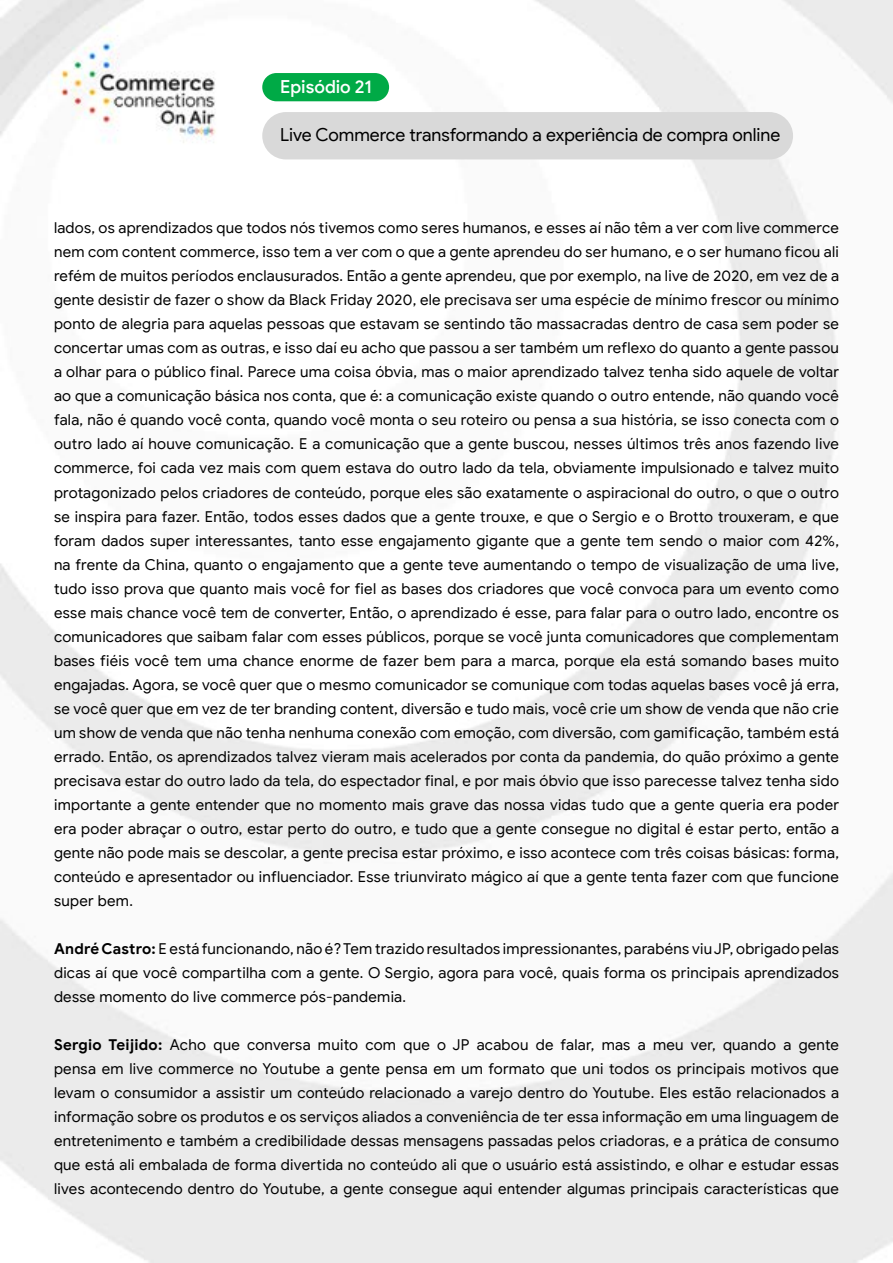
<style>
.page{position:relative;width:893px;height:1263px;background:#fff}
.page>*{position:absolute;margin:0;border:0;box-sizing:border-box;transform-origin:0 0}
.t1{font:18px "Google Sans Display";color:#000}
.t2{font:500 18px "Google Sans Display";color:#fff}
.t3{font:15px/24px "Google Sans";letter-spacing:.02em;color:#000;text-align:justify}
.s1{font-weight:700}
</style>
<div class="page">
<img style="left:0;top:0;width:893px;height:1263px">
<div style="left:262px;top:73px;width:127px;height:28px;background:#00aa46;border-radius:14px"></div>
<div style="left:262px;top:112px;width:531px;height:47px;background:#d9d9d9;border-radius:24px"></div>
<p class="t2" style="left:280px;top:76px;width:93px">Episódio 21</p>
<p class="t1" style="left:280px;top:124px;width:502px">Live Commerce transformando a experiência de compra online</p>
<p class="t3" style="left:54px;top:216px;width:787px">lados, os aprendizados que todos nós tivemos como seres humanos, e esses aí não têm a ver com live commerce nem com content commerce, isso tem a ver com o que a gente aprendeu do ser humano, e o ser humano ficou ali refém de muitos períodos enclausurados. Então a gente aprendeu, que por exemplo, na live de 2020, em vez de a gente desistir de fazer o show da Black Friday 2020, ele precisava ser uma espécie de mínimo frescor ou mínimo ponto de alegria para aquelas pessoas que estavam se sentindo tão massacradas dentro de casa sem poder se concertar umas com as outras, e isso daí eu acho que passou a ser também um reflexo do quanto a gente passou a olhar para o público final. Parece uma coisa óbvia, mas o maior aprendizado talvez tenha sido aquele de voltar ao que a comunicação básica nos conta, que é: a comunicação existe quando o outro entende, não quando você fala, não é quando você conta, quando você monta o seu roteiro ou pensa a sua história, se isso conecta com o outro lado aí houve comunicação. E a comunicação que a gente buscou, nesses últimos três anos fazendo live commerce, foi cada vez mais com quem estava do outro lado da tela, obviamente impulsionado e talvez muito protagonizado pelos criadores de conteúdo, porque eles são exatamente o aspiracional do outro, o que o outro se inspira para fazer. Então, todos esses dados que a gente trouxe, e que o Sergio e o Brotto trouxeram, e que foram dados super interessantes, tanto esse engajamento gigante que a gente tem sendo o maior com 42%, na frente da China, quanto o engajamento que a gente teve aumentando o tempo de visualização de uma live, tudo isso prova que quanto mais você for fiel as bases dos criadores que você convoca para um evento como esse mais chance você tem de converter, Então, o aprendizado é esse, para falar para o outro lado, encontre os comunicadores que saibam falar com esses públicos, porque se você junta comunicadores que complementam bases fiéis você tem uma chance enorme de fazer bem para a marca, porque ela está somando bases muito engajadas. Agora, se você quer que o mesmo comunicador se comunique com todas aquelas bases você já erra, se você quer que em vez de ter branding content, diversão e tudo mais, você crie um show de venda que não crie um show de venda que não tenha nenhuma conexão com emoção, com diversão, com gamificação, também está errado. Então, os aprendizados talvez vieram mais acelerados por conta da pandemia, do quão próximo a gente precisava estar do outro lado da tela, do espectador final, e por mais óbvio que isso parecesse talvez tenha sido importante a gente entender que no momento mais grave das nossa vidas tudo que a gente queria era poder era poder abraçar o outro, estar perto do outro, e tudo que a gente consegue no digital é estar perto, então a gente não pode mais se descolar, a gente precisa estar próximo, e isso acontece com três coisas básicas: forma, conteúdo e apresentador ou influenciador. Esse triunvirato mágico aí que a gente tenta fazer com que funcione super bem.</p>
<p class="t3" style="left:54px;top:936px;width:786px"><span class="s1">André Castro:</span> E está funcionando, não é? Tem trazido resultados impressionantes, parabéns viu JP, obrigado pelas dicas aí que você compartilha com a gente. O Sergio, agora para você, quais forma os principais aprendizados desse momento do live commerce pós-pandemia.</p>
<p class="t3" style="left:54px;top:1032px;width:786px"><span class="s1">Sergio Teijido:</span> Acho que conversa muito com que o JP acabou de falar, mas a meu ver, quando a gente pensa em live commerce no Youtube a gente pensa em um formato que uni todos os principais motivos que levam o consumidor a assistir um conteúdo relacionado a varejo dentro do Youtube. Eles estão relacionados a informação sobre os produtos e os serviços aliados a conveniência de ter essa informação em uma linguagem de entretenimento e também a credibilidade dessas mensagens passadas pelos criadoras, e a prática de consumo que está ali embalada de forma divertida no conteúdo ali que o usuário está assistindo, e olhar e estudar essas lives acontecendo dentro do Youtube, a gente consegue aqui entender algumas principais características que</p>
</div>
